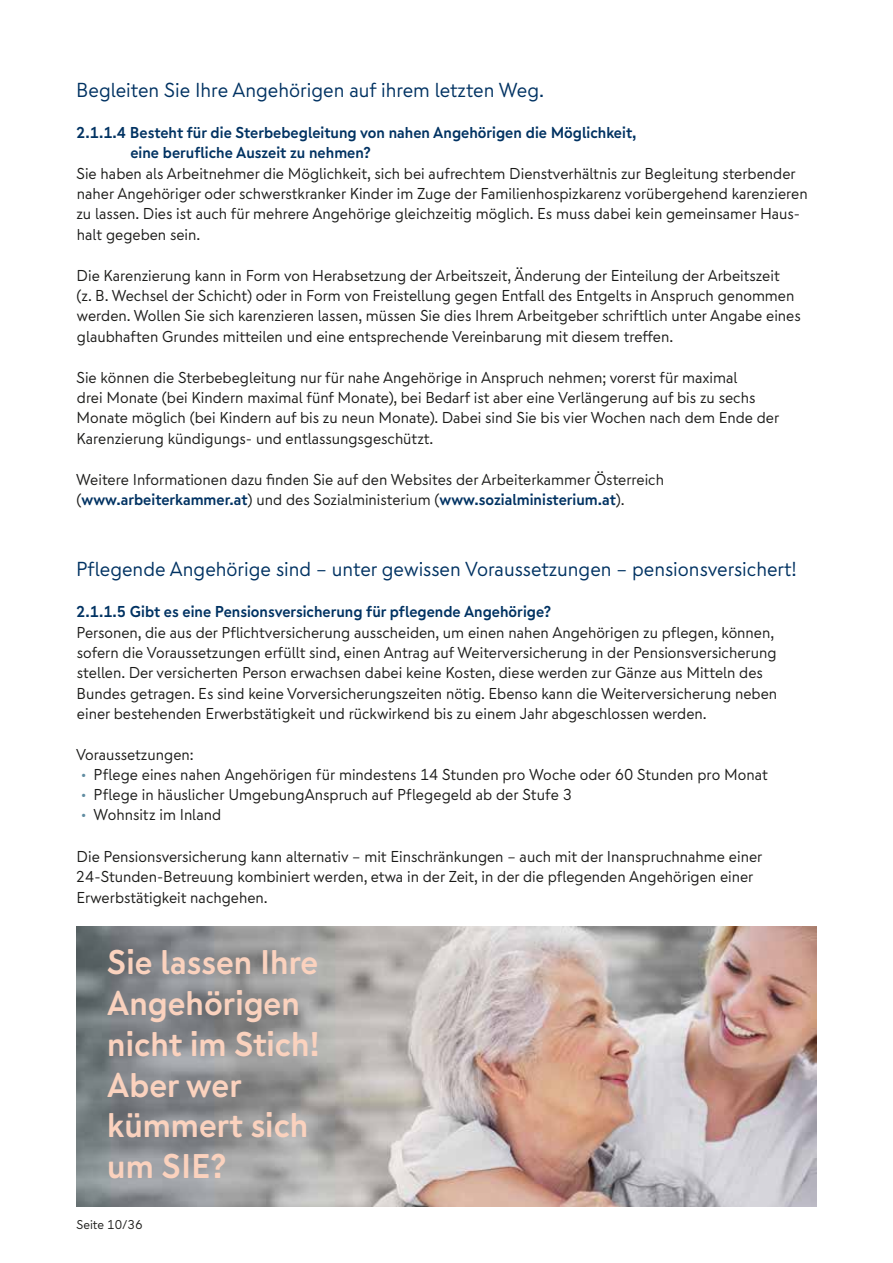
<style>
.page{position:relative;width:893px;height:1263px;background:#fff}
.page>*{position:absolute;margin:0;border:0;box-sizing:border-box;transform-origin:0 0}
.t1{font:700 34.2px/40.8px "Nuernberger Text";color:#fbd2be}
.t2{font:20.25px "Nuernberger Text";color:#003262}
.t3{font:15.75px/20.4px "Nuernberger Text";color:#1a1a18}
.t4{font:700 15.75px/20.4px "Nuernberger Text";color:#003262}
.t5{font:12.75px "Nuernberger Text";color:#1a1a18}
.s1{font-weight:700;color:#003262}
.s2{color:#608ca1}
</style>
<div class="page">
<img style="left:77px;top:926px;width:739px;height:281px">
<p class="t2" style="left:76px;top:76px;width:469px">Begleiten Sie Ihre Angehörigen auf ihrem letzten Weg.</p>
<p class="t4" style="left:130px;top:122px;width:508px;text-indent:-54px">2.1.1.4 Besteht für die Sterbebegleitung von nahen Angehörigen die Möglichkeit, eine berufliche Auszeit zu nehmen?</p>
<p class="t3" style="left:76px;top:163px;width:733px">Sie haben als Arbeitnehmer die Möglichkeit, sich bei aufrechtem Dienstverhältnis zur Begleitung sterbender naher Angehöriger oder schwerstkranker Kinder im Zuge der Familienhospizkarenz vorübergehend karenzieren zu lassen. Dies ist auch für mehrere Angehörige gleichzeitig möglich. Es muss dabei kein gemeinsamer Haus&shy;halt gegeben sein.</p>
<p class="t3" style="left:76px;top:265px;width:726px">Die Karenzierung kann in Form von Herabsetzung der Arbeitszeit, Änderung der Einteilung der Arbeitszeit<br>(z. B. Wechsel der Schicht) oder in Form von Freistellung gegen Entfall des Entgelts in Anspruch genommen werden. Wollen Sie sich karenzieren lassen, müssen Sie dies Ihrem Arbeitgeber schriftlich unter Angabe eines glaubhaften Grundes mitteilen und eine entsprechende Vereinbarung mit diesem treffen.</p>
<p class="t3" style="left:77px;top:366px;width:704px">Sie können die Sterbebegleitung nur für nahe Angehörige in Anspruch nehmen; vorerst für maximal<br>drei Monate (bei Kindern maximal fünf Monate), bei Bedarf ist aber eine Verlängerung auf bis zu sechs Monate möglich (bei Kindern auf bis zu neun Monate). Dabei sind Sie bis vier Wochen nach dem Ende der Karenzierung kündigungs- und entlassungsgeschützt.</p>
<p class="t3" style="left:76px;top:468px;width:589px">Weitere Informationen dazu finden Sie auf den Websites der Arbeiterkammer Österreich (<span class="s1">www.arbeiterkammer.at</span>) und des Sozialministerium (<span class="s1">www.sozialministerium.at</span>).</p>
<p class="t2" style="left:76px;top:556px;width:722px">Pflegende Angehörige sind – unter gewissen Voraussetzungen – pensionsversichert!</p>
<p class="t4" style="left:76px;top:601px;width:477px">2.1.1.5 Gibt es eine Pensionsversicherung für pflegende Angehörige?</p>
<p class="t3" style="left:77px;top:622px;width:702px">Personen, die aus der Pflichtversicherung ausscheiden, um einen nahen Angehörigen zu pflegen, können, sofern die Voraussetzungen erfüllt sind, einen Antrag auf Weiterversicherung in der Pensionsversicherung stellen. Der versicherten Person erwachsen dabei keine Kosten, diese werden zur Gänze aus Mitteln des Bundes getragen. Es sind keine Vorversicherungszeiten nötig. Ebenso kann die Weiterversicherung neben einer bestehenden Erwerbstätigkeit und rückwirkend bis zu einem Jahr abgeschlossen werden.</p>
<p class="t3" style="left:76px;top:744px;width:119px">Voraussetzungen:</p>
<p class="t3" style="left:81px;top:764px;width:689px"><span class="s2">•</span> Pflege eines nahen Angehörigen für mindestens 14 Stunden pro Woche oder 60 Stunden pro Monat</p>
<p class="t3" style="left:81px;top:784px;width:493px"><span class="s2">•</span> Pflege in häuslicher UmgebungAnspruch auf Pflegegeld ab der Stufe 3</p>
<p class="t3" style="left:81px;top:804px;width:142px"><span class="s2">•</span> Wohnsitz im Inland</p>
<p class="t3" style="left:76px;top:846px;width:688px">Die Pensionsversicherung kann alternativ – mit Einschränkungen – auch mit der Inanspruchnahme einer<br>24-Stunden-Betreuung kombiniert werden, etwa in der Zeit, in der die pflegenden Angehörigen einer<br>Erwerbstätigkeit nachgehen.</p>
<h1 class="t1" style="left:107px;top:941px;width:214px">Sie lassen Ihre<br>Angehörigen nicht im Stich!<br>Aber wer kümmert sich um SIE?</h1>
<p class="t5" style="left:77px;top:1216px;width:68px">Seite 10/36</p>
</div>
